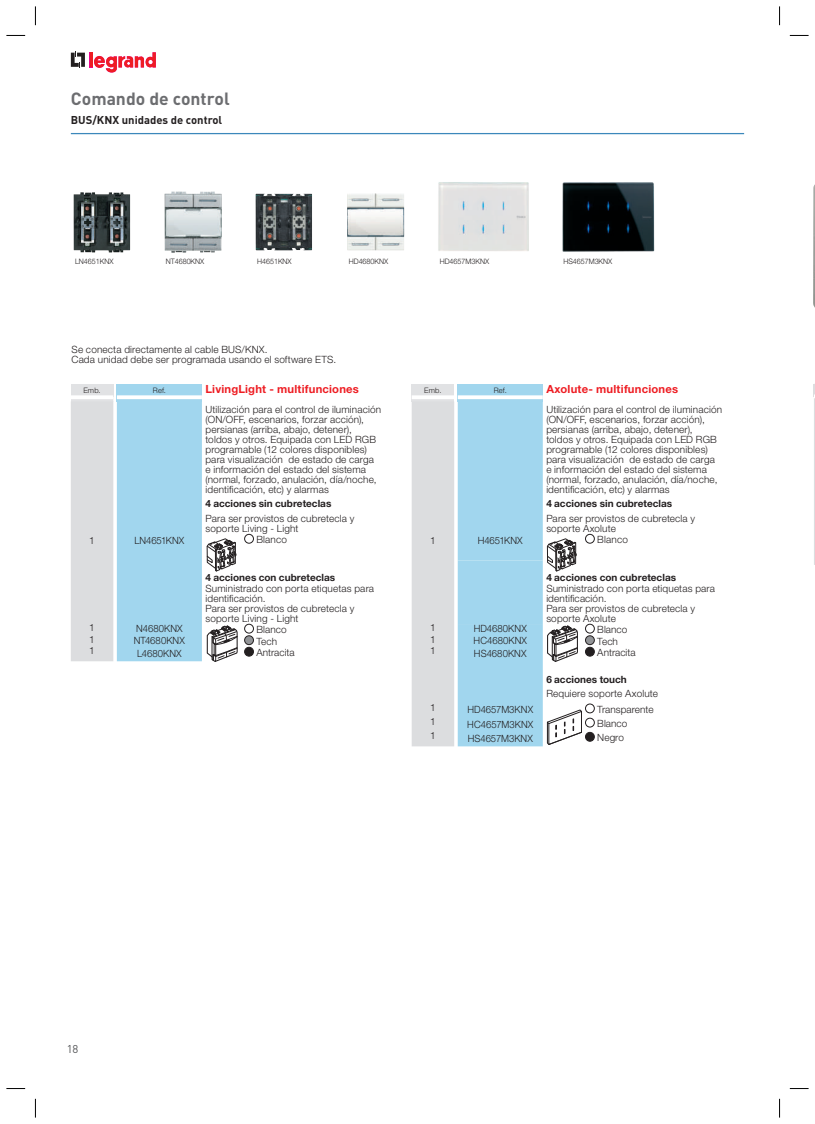
<style>
.page{position:relative;width:815px;height:1124px;background:#fff}
.page>*{position:absolute;margin:0;border:0;box-sizing:border-box;transform-origin:0 0}
.t1{font:700 17.5px "DIN Pro";color:#6c6d70}
.t2{font:700 11.25px "Helvetica Neue LT Std";letter-spacing:.02em;color:#ee1d23}
.t3{font:700 11.25px "DIN Pro";color:#231f20}
.t4{font:11.25px "DIN Pro";color:#57585a}
.t5{font:300 10px/10px "Helvetica Neue LT Std";letter-spacing:.015em;color:#231f20}
.t6{font:700 10px "Helvetica Neue LT Std";color:#231f20}
.t7{font:300 10px "Helvetica Neue LT Std";letter-spacing:.015em;color:#231f20;scale:.95 1}
.t8{font:300 10px "Helvetica Neue LT Std";letter-spacing:-.005em;color:#231f20;scale:.95 1}
.t9{font:300 7.5px "Helvetica Neue LT Std";color:#231f20;scale:.95 1}
.t10{font:300 7.5px "Helvetica Neue LT Std";color:#231f20}
</style>
<div class="page">
<hr style="left:71px;top:133px;width:673px;height:1px;background:#3c88bb">
<svg style="left:71px;top:51px;width:85px;height:22px"></svg>
<div style="left:412px;top:384px;width:42px;height:17px;background:#e1e2e4"></div>
<div style="left:458px;top:384px;width:85px;height:17px;background:#b0dcf0"></div>
<hr style="left:412px;top:395px;width:42px;height:4px;background:#fff">
<div style="left:458px;top:384px;width:85px;height:13px;background:#a1d6ee"></div>
<svg style="left:458px;top:395px;width:85px;height:4px"></svg>
<div style="left:585px;top:534px;width:10px;height:9px;border:1px solid #231f20;border-radius:50%"></div>
<div style="left:585px;top:624px;width:10px;height:9px;border:1px solid #231f20;border-radius:50%"></div>
<div style="left:585px;top:635px;width:9px;height:9px;background:#939598;border-radius:50%"></div>
<div style="left:585px;top:635px;width:10px;height:9px;border:1px solid #231f20;border-radius:50%"></div>
<div style="left:585px;top:647px;width:9px;height:9px;background:#231f20;border-radius:50%"></div>
<div style="left:585px;top:647px;width:10px;height:9px;border:1px solid #231f20;border-radius:50%"></div>
<div style="left:585px;top:703px;width:10px;height:10px;border:1px solid #231f20;border-radius:50%"></div>
<div style="left:585px;top:718px;width:10px;height:9px;border:1px solid #231f20;border-radius:50%"></div>
<div style="left:585px;top:732px;width:9px;height:9px;background:#231f20;border-radius:50%"></div>
<div style="left:585px;top:732px;width:10px;height:9px;border:1px solid #231f20;border-radius:50%"></div>
<img style="left:347px;top:193px;width:57px;height:57px">
<img style="left:165px;top:191px;width:57px;height:62px">
<img style="left:438px;top:182px;width:91px;height:69px">
<img style="left:562px;top:182px;width:93px;height:70px">
<img style="left:256px;top:194px;width:56px;height:56px">
<img style="left:74px;top:192px;width:56px;height:60px">
<div style="left:71px;top:384px;width:42px;height:17px;background:#e1e2e4"></div>
<div style="left:117px;top:384px;width:85px;height:17px;background:#b0dcf0"></div>
<hr style="left:71px;top:395px;width:42px;height:4px;background:#fff">
<div style="left:117px;top:384px;width:85px;height:13px;background:#a1d6ee"></div>
<svg style="left:117px;top:395px;width:85px;height:4px"></svg>
<div style="left:244px;top:534px;width:10px;height:9px;border:1px solid #231f20;border-radius:50%"></div>
<div style="left:244px;top:624px;width:10px;height:9px;border:1px solid #231f20;border-radius:50%"></div>
<div style="left:245px;top:635px;width:8px;height:9px;background:#939598;border-radius:50%"></div>
<div style="left:244px;top:635px;width:10px;height:9px;border:1px solid #231f20;border-radius:50%"></div>
<div style="left:245px;top:647px;width:8px;height:9px;background:#231f20;border-radius:50%"></div>
<div style="left:244px;top:647px;width:10px;height:9px;border:1px solid #231f20;border-radius:50%"></div>
<svg style="left:71px;top:401px;width:167px;height:261px"></svg>
<svg style="left:412px;top:401px;width:170px;height:345px"></svg>
<svg style="left:814px;top:384px;width:1px;height:181px"></svg>
<img style="left:813px;top:184px;width:2px;height:124px">
<svg style="left:6px;top:35px;width:19px;height:1px"></svg>
<svg style="left:790px;top:35px;width:19px;height:1px"></svg>
<svg style="left:6px;top:1088px;width:19px;height:1px"></svg>
<svg style="left:790px;top:1088px;width:19px;height:1px"></svg>
<svg style="left:35px;top:6px;width:1px;height:19px"></svg>
<svg style="left:35px;top:1098px;width:1px;height:19px"></svg>
<svg style="left:779px;top:6px;width:1px;height:19px"></svg>
<svg style="left:779px;top:1098px;width:1px;height:19px"></svg>
<h1 class="t1" style="left:71px;top:84px;width:160px">Comando de control</h1>
<p class="t3" style="left:71px;top:110px;width:153px">BUS/KNX unidades de control</p>
<p class="t9" style="left:75px;top:256px;width:42px">LN4651KNX</p>
<p class="t9" style="left:166px;top:256px;width:42px">NT4680KNX</p>
<p class="t9" style="left:257px;top:256px;width:38px">H4651KNX</p>
<p class="t9" style="left:349px;top:256px;width:43px">HD4680KNX</p>
<p class="t9" style="left:440px;top:256px;width:53px">HD4657M3KNX</p>
<p class="t9" style="left:563px;top:256px;width:53px">HS4657M3KNX</p>
<p class="t5" style="left:72px;top:344px;width:266px">Se conecta directamente al cable BUS/KNX.<br>Cada unidad debe ser programada usando el software ETS.</p>
<p class="t10" style="left:83px;top:385px;width:19px">Emb.</p>
<p class="t10" style="left:153px;top:385px;width:15px">Ref.</p>
<p class="t2" style="left:205px;top:382px;width:155px">LivingLight - multifunciones</p>
<p class="t5" style="left:205px;top:404px;width:177px">Utilización para el control de iluminación (ON/OFF, escenarios, forzar acción), persianas (arriba, abajo, detener), toldos y otros. Equipada con LED RGB programable (12 colores disponibles) para visualización de estado de carga e información del estado del sistema (normal, forzado, anulación, día/noche, identificación, etc) y alarmas</p>
<p class="t6" style="left:205px;top:497px;width:127px">4 acciones sin cubreteclas</p>
<p class="t5" style="left:205px;top:513px;width:150px">Para ser provistos de cubretecla y soporte Living - Light</p>
<p class="t5" style="left:89px;top:535px;width:7px">1</p>
<p class="t7" style="left:134px;top:534px;width:54px">LN4651KNX</p>
<p class="t5" style="left:256px;top:534px;width:32px">Blanco</p>
<p class="t6" style="left:205px;top:571px;width:131px">4 acciones con cubreteclas</p>
<p class="t5" style="left:205px;top:583px;width:170px">Suministrado con porta etiquetas para identificación.<br>Para ser provistos de cubretecla y soporte Living - Light</p>
<p class="t5" style="left:89px;top:622px;width:7px">1</p>
<p class="t7" style="left:136px;top:622px;width:50px">N4680KNX</p>
<p class="t5" style="left:256px;top:624px;width:32px">Blanco</p>
<p class="t5" style="left:89px;top:634px;width:7px">1</p>
<p class="t7" style="left:134px;top:634px;width:55px">NT4680KNX</p>
<p class="t5" style="left:256px;top:636px;width:22px">Tech</p>
<p class="t5" style="left:89px;top:645px;width:7px">1</p>
<p class="t7" style="left:137px;top:646px;width:49px">L4680KNX</p>
<p class="t5" style="left:256px;top:647px;width:40px">Antracita</p>
<p class="t10" style="left:424px;top:385px;width:19px">Emb.</p>
<p class="t10" style="left:494px;top:385px;width:15px">Ref.</p>
<p class="t2" style="left:546px;top:382px;width:133px">Axolute- multifunciones</p>
<p class="t5" style="left:546px;top:404px;width:177px">Utilización para el control de iluminación (ON/OFF, escenarios, forzar acción), persianas (arriba, abajo, detener), toldos y otros. Equipada con LED RGB programable (12 colores disponibles) para visualización de estado de carga e información del estado del sistema (normal, forzado, anulación, día/noche, identificación, etc) y alarmas</p>
<p class="t6" style="left:546px;top:497px;width:127px">4 acciones sin cubreteclas</p>
<p class="t5" style="left:546px;top:513px;width:150px">Para ser provistos de cubretecla y soporte Axolute</p>
<p class="t5" style="left:430px;top:535px;width:7px">1</p>
<p class="t8" style="left:478px;top:534px;width:49px">H4651KNX</p>
<p class="t5" style="left:597px;top:534px;width:32px">Blanco</p>
<p class="t6" style="left:546px;top:571px;width:131px">4 acciones con cubreteclas</p>
<p class="t5" style="left:546px;top:583px;width:170px">Suministrado con porta etiquetas para identificación.<br>Para ser provistos de cubretecla y soporte Axolute</p>
<p class="t5" style="left:430px;top:622px;width:7px">1</p>
<p class="t7" style="left:474px;top:622px;width:57px">HD4680KNX</p>
<p class="t5" style="left:597px;top:624px;width:32px">Blanco</p>
<p class="t5" style="left:430px;top:634px;width:7px">1</p>
<p class="t7" style="left:474px;top:634px;width:58px">HC4680KNX</p>
<p class="t5" style="left:597px;top:636px;width:22px">Tech</p>
<p class="t5" style="left:430px;top:645px;width:7px">1</p>
<p class="t7" style="left:474px;top:646px;width:57px">HS4680KNX</p>
<p class="t5" style="left:597px;top:647px;width:40px">Antracita</p>
<p class="t6" style="left:546px;top:672px;width:82px">6 acciones touch</p>
<p class="t5" style="left:546px;top:688px;width:113px">Requiere soporte Axolute</p>
<p class="t5" style="left:430px;top:702px;width:7px">1</p>
<p class="t7" style="left:467px;top:703px;width:71px">HD4657M3KNX</p>
<p class="t5" style="left:597px;top:704px;width:58px">Transparente</p>
<p class="t5" style="left:430px;top:716px;width:7px">1</p>
<p class="t7" style="left:467px;top:717px;width:71px">HC4657M3KNX</p>
<p class="t5" style="left:597px;top:718px;width:32px">Blanco</p>
<p class="t5" style="left:430px;top:730px;width:7px">1</p>
<p class="t7" style="left:468px;top:732px;width:70px">HS4657M3KNX</p>
<p class="t5" style="left:597px;top:732px;width:28px">Negro</p>
<p class="t4" style="left:67px;top:1041px;width:13px">18</p>
</div>
